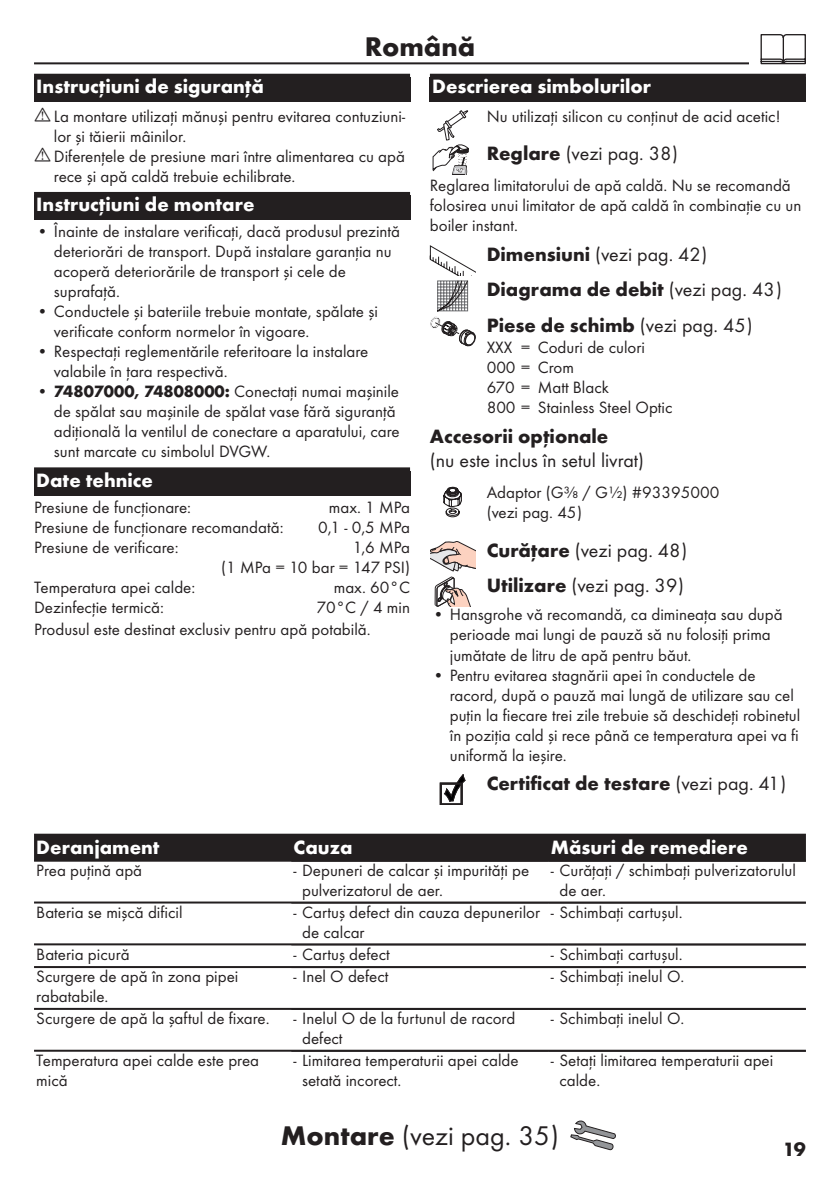
<style>
.page{position:relative;width:840px;height:1191px;background:#fff}
.page>*{position:absolute;margin:0;border:0;box-sizing:border-box;transform-origin:0 0}
.Montage_mit_Symbol_RO{font:28px "Futura TOT Boo";color:#231f20}
.Montage_mit_Symbol_HR{font:700 28px "Futura TOT";color:#231f20}
.Montage_mit_Symbol_HR-2{font:700 20px/35.4px "Futura TOT";color:#231f20}
.Montage_mit_Symbol_HR-3{font:20px/24px "Futura TOT Boo";color:#231f20}
.Montage_mit_Symbol_HR-4{font:700 20px "Futura TOT";color:#fff}
.Tabelle_Kopf_RO{font:700 20px "Futura TOT";color:#fff}
.Montage_mit_Symbol_HR-5{font:17px/20px "Futura TOT Boo";color:#231f20}
.Tabelle_Spalte_RO{font:17px/20px "Futura TOT Boo";color:#231f20}
.s1{font-family:"Futura TOT";font-weight:700}
.s2{font-family:"Futura TOT Boo";font-weight:400}
</style>
<div class="page">
<hr style="left:34px;top:62px;width:771px;height:2px;background:#231f20">
<div style="left:748px;top:34px;width:68px;height:34px;background:#fff"></div>
<svg style="left:760px;top:34px;width:45px;height:30px"></svg>
<svg style="left:570px;top:1120px;width:45px;height:30px"></svg>
<div style="left:34px;top:74px;width:376px;height:28px;background:#231f20"></div>
<div style="left:34px;top:192px;width:376px;height:28px;background:#231f20"></div>
<div style="left:34px;top:467px;width:376px;height:28px;background:#231f20"></div>
<div style="left:429px;top:74px;width:376px;height:28px;background:#231f20"></div>
<svg style="left:432px;top:110px;width:36px;height:65px"></svg>
<svg style="left:429px;top:245px;width:46px;height:101px"></svg>
<svg style="left:443px;top:487px;width:19px;height:30px"></svg>
<svg style="left:430px;top:541px;width:45px;height:65px"></svg>
<svg style="left:440px;top:774px;width:25px;height:31px"></svg>
<div style="left:34px;top:833px;width:771px;height:26px;background:#231f20"></div>
<hr style="left:34px;top:859px;width:771px;height:2px;background:#231f20">
<hr style="left:34px;top:901px;width:771px;height:2px;background:#231f20">
<hr style="left:34px;top:943px;width:771px;height:2px;background:#231f20">
<hr style="left:34px;top:966px;width:771px;height:2px;background:#231f20">
<hr style="left:34px;top:1008px;width:771px;height:2px;background:#231f20">
<hr style="left:34px;top:1049px;width:771px;height:2px;background:#231f20">
<p class="Montage_mit_Symbol_HR" style="left:364px;top:29px;width:112px">Română</p>
<p class="Montage_mit_Symbol_HR-4" style="left:36px;top:74px;width:229px">Instrucţiuni de siguranţă</p>
<p class="Montage_mit_Symbol_HR-5" style="left:54px;top:106px;width:352px">La montare utilizaţi mănuşi pentru evitarea contuziuni&shy;lor şi tăierii mâinilor.<br>Diferenţele de presiune mari între alimentarea cu apă rece şi apă caldă trebuie echilibrate.</p>
<p class="Montage_mit_Symbol_HR-4" style="left:36px;top:192px;width:219px">Instrucţiuni de montare</p>
<p class="Montage_mit_Symbol_HR-5" style="left:54px;top:221px;width:347px;text-indent:-17px">• Înainte de instalare verificaţi, dacă produsul prezintă deteriorări de transport. După instalare garanţia nu acoperă deteriorările de transport şi cele de suprafaţă.</p>
<p class="Montage_mit_Symbol_HR-5" style="left:54px;top:301px;width:325px;text-indent:-17px">• Conductele şi bateriile trebuie montate, spălate şi verificate conform normelor în vigoare.</p>
<p class="Montage_mit_Symbol_HR-5" style="left:54px;top:341px;width:316px;text-indent:-17px">• Respectaţi reglementările referitoare la instalare valabile în ţara respectivă.</p>
<p class="Montage_mit_Symbol_HR-5" style="left:54px;top:381px;width:347px;text-indent:-17px">• <span class="s1">74807000, 74808000:</span> Conectaţi numai maşinile de spălat sau maşinile de spălat vase fără siguranţă adiţională la ventilul de conectare a aparatului, care sunt marcate cu simbolul DVGW.</p>
<p class="Montage_mit_Symbol_HR-4" style="left:36px;top:468px;width:118px">Date tehnice</p>
<p class="Montage_mit_Symbol_HR-5" style="left:34px;top:497px;width:158px">Presiune de funcţionare:</p>
<p class="Montage_mit_Symbol_HR-5" style="left:329px;top:497px;width:83px">max. 1 MPa</p>
<p class="Montage_mit_Symbol_HR-5" style="left:34px;top:517px;width:251px">Presiune de funcţionare recomandată:</p>
<p class="Montage_mit_Symbol_HR-5" style="left:318px;top:517px;width:93px">0,1 - 0,5 MPa</p>
<p class="Montage_mit_Symbol_HR-5" style="left:34px;top:537px;width:146px">Presiune de verificare:</p>
<p class="Montage_mit_Symbol_HR-5" style="left:221px;top:537px;width:190px;text-align:right">1,6 MPa<br>(1 MPa = 10 bar = 147 PSI)</p>
<p class="Montage_mit_Symbol_HR-5" style="left:34px;top:577px;width:163px">Temperatura apei calde:</p>
<p class="Montage_mit_Symbol_HR-5" style="left:333px;top:577px;width:78px">max. 60°C</p>
<p class="Montage_mit_Symbol_HR-5" style="left:34px;top:597px;width:131px">Dezinfecţie termică:</p>
<p class="Montage_mit_Symbol_HR-5" style="left:34px;top:595px;width:377px;line-height:22.8px;text-indent:282px">70°C / 4 min<br>Produsul este destinat exclusiv pentru apă potabilă.</p>
<p class="Montage_mit_Symbol_HR-4" style="left:432px;top:74px;width:220px">Descrierea simbolurilor</p>
<p class="Montage_mit_Symbol_HR-5" style="left:486px;top:106px;width:295px">Nu utilizaţi silicon cu conţinut de acid acetic!</p>
<p class="Montage_mit_Symbol_HR-3" style="left:486px;top:141px;width:193px"><span class="s1">Reglare</span> (vezi pag. 38)</p>
<p class="Montage_mit_Symbol_HR-5" style="left:429px;top:175px;width:373px">Reglarea limitatorului de apă caldă. Nu se recomandă folosirea unui limitator de apă caldă în combinaţie cu un boiler instant.</p>
<p class="Montage_mit_Symbol_HR-2" style="left:486px;top:236px;width:297px">Dimensiuni <span class="s2">(vezi pag. 42)<br></span>Diagrama de debit <span class="s2">(vezi pag. 43)<br></span>Piese de schimb <span class="s2">(vezi pag. 45)</span></p>
<p class="Montage_mit_Symbol_HR-5" style="left:486px;top:337px;width:187px">XXX = Coduri de culori<br>000 = Crom<br>670 = Matt Black<br>800 = Stainless Steel Optic</p>
<p class="Montage_mit_Symbol_HR-3" style="left:429px;top:424px;width:215px"><span class="s1">Accesorii opţionale<br></span>(nu este inclus în setul livrat)</p>
<p class="Montage_mit_Symbol_HR-5" style="left:486px;top:482px;width:234px">Adaptor (G⅜ / G½) #93395000 (vezi pag. 45)</p>
<p class="Montage_mit_Symbol_HR-3" style="left:486px;top:532px;width:202px;line-height:35.4px"><span class="s1">Curăţare</span> (vezi pag. 48)<br><span class="s1">Utilizare</span> (vezi pag. 39)</p>
<p class="Montage_mit_Symbol_HR-5" style="left:449px;top:604px;width:334px;text-indent:-17px">• Hansgrohe vă recomandă, ca dimineaţa sau după perioade mai lungi de pauză să nu folosiţi prima jumătate de litru de apă pentru băut.</p>
<p class="Montage_mit_Symbol_HR-5" style="left:449px;top:664px;width:352px;text-indent:-17px">• Pentru evitarea stagnării apei în conductele de racord, după o pauză mai lungă de utilizare sau cel puţin la fiecare trei zile trebuie să deschideţi robinetul în poziţia cald şi rece până ce temperatura apei va fi uniformă la ieşire.</p>
<p class="Montage_mit_Symbol_HR-2" style="left:486px;top:765px;width:301px">Certificat de testare <span class="s2">(vezi pag. 41)</span></p>
<p class="Tabelle_Kopf_RO" style="left:36px;top:835px;width:125px">Deranjament</p>
<p class="Tabelle_Kopf_RO" style="left:293px;top:835px;width:60px">Cauza</p>
<p class="Tabelle_Kopf_RO" style="left:550px;top:835px;width:198px">Măsuri de remediere</p>
<p class="Tabelle_Spalte_RO" style="left:36px;top:860px;width:107px">Prea puţină apă</p>
<p class="Montage_mit_Symbol_HR-5" style="left:302px;top:860px;width:228px;text-indent:-9px">- Depuneri de calcar şi impurităţi pe pulverizatorul de aer.</p>
<p class="Montage_mit_Symbol_HR-5" style="left:559px;top:860px;width:238px;text-indent:-9px">- Curăţaţi / schimbaţi pulverizatorulul de aer.</p>
<p class="Tabelle_Spalte_RO" style="left:36px;top:902px;width:148px">Bateria se mişcă dificil</p>
<p class="Montage_mit_Symbol_HR-5" style="left:302px;top:902px;width:239px;text-indent:-9px">- Cartuş defect din cauza depunerilor de calcar</p>
<p class="Montage_mit_Symbol_HR-5" style="left:550px;top:902px;width:133px">- Schimbaţi cartuşul.</p>
<p class="Tabelle_Spalte_RO" style="left:36px;top:943px;width:95px">Bateria picură</p>
<p class="Montage_mit_Symbol_HR-5" style="left:293px;top:943px;width:98px">- Cartuş defect</p>
<p class="Montage_mit_Symbol_HR-5" style="left:550px;top:943px;width:133px">- Schimbaţi cartuşul.</p>
<p class="Tabelle_Spalte_RO" style="left:36px;top:966px;width:203px">Scurgere de apă în zona pipei rabatabile.</p>
<p class="Montage_mit_Symbol_HR-5" style="left:293px;top:966px;width:96px">- Inel O defect</p>
<p class="Montage_mit_Symbol_HR-5" style="left:550px;top:966px;width:135px">- Schimbaţi inelul O.</p>
<p class="Tabelle_Spalte_RO" style="left:36px;top:1008px;width:235px">Scurgere de apă la şaftul de fixare.</p>
<p class="Montage_mit_Symbol_HR-5" style="left:302px;top:1008px;width:214px;text-indent:-9px">- Inelul O de la furtunul de racord defect</p>
<p class="Montage_mit_Symbol_HR-5" style="left:550px;top:1008px;width:135px">- Schimbaţi inelul O.</p>
<p class="Tabelle_Spalte_RO" style="left:36px;top:1050px;width:224px">Temperatura apei calde este prea mică</p>
<p class="Montage_mit_Symbol_HR-5" style="left:302px;top:1050px;width:218px;text-indent:-9px">- Limitarea temperaturii apei calde setată incorect.</p>
<p class="Montage_mit_Symbol_HR-5" style="left:559px;top:1050px;width:215px;text-indent:-9px">- Setaţi limitarea temperaturii apei calde.</p>
<p class="Montage_mit_Symbol_RO" style="left:281px;top:1119px;width:279px"><span class="s1">Montare</span> (vezi pag. 35)</p>
<p class="Montage_mit_Symbol_HR-2" style="left:782px;top:1131px;width:25px">19</p>
</div>
